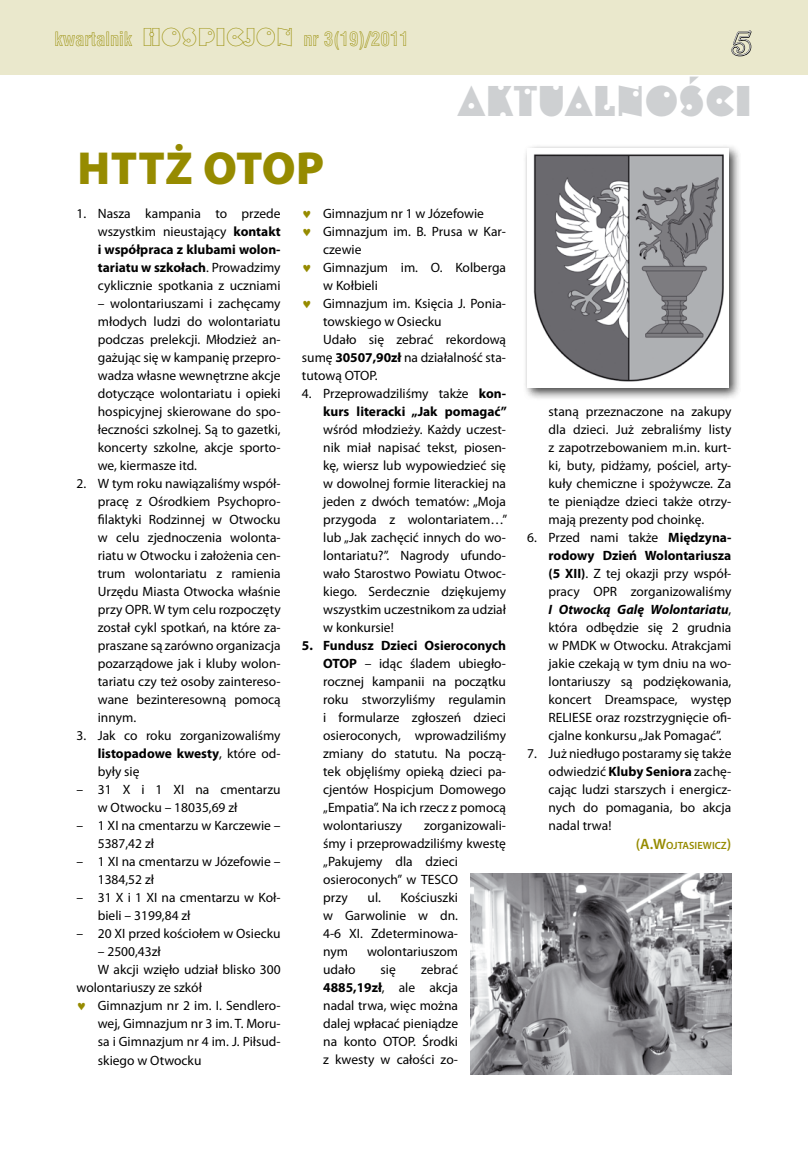
<style>
.page{position:relative;width:808px;height:1149px;background:#fff}
.page>*{position:absolute;margin:0;border:0;box-sizing:border-box;transform-origin:0 0}
.t1{font:900 46.5px "Myriad Pro";letter-spacing:.01em;color:#968b00}
.t2{font:30px "Shotgun PL";color:#ced0d2}
.t3{font:30px "Windsor Out PL";color:#fff}
.t4{font:18px "Swis 721 Bd Cn Out PL";color:#968b00}
.t5{font:13.5px/18px "Myriad Pro";color:#000;text-align:justify}
.t6{font:700 13.5px/18px "Myriad Pro";color:#000;text-align:right}
.t7{font:600 10.5px "Myriad Pro";color:#968b00}
.s1{font-family:"Shotgun Blanks PL"}
.s2{font-weight:700}
.s3{color:#968b00}
.s4{font-weight:400}
.s5{font-weight:700;font-style:italic}
.s6{font-size:15px}
</style>
<div class="page">
<div style="left:0;top:0;width:808px;height:75px;background:#eae8cc"></div>
<svg style="left:731px;top:30px;width:21px;height:27px"></svg>
<div style="left:523px;top:144px;width:218px;height:257px;background:#000;opacity:.75"></div>
<img style="left:527px;top:149px;width:201px;height:238px">
<img style="left:471px;top:873px;width:260px;height:200px">
<h3 class="t4" style="left:54px;top:27px;width:356px">kwartalnik <span class="s1">HOSPICJON</span> nr 3(19)/2011</h3>
<h2 class="t3" style="left:731px;top:22px;width:23px">5</h2>
<h2 class="t2" style="left:458px;top:88px;width:296px">AKTUALNOŚCI</h2>
<h1 class="t1" style="left:78px;top:137px;width:248px">HTTŻ OTOP</h1>
<p class="t5" style="left:98px;top:204px;width:184px;text-indent:-21px">1. Nasza kampania to przede wszystkim nieustający <span class="s2">kontakt i współpraca z klubami wolon&shy;tariatu w szkołach</span>. Prowadzimy cyklicznie spotkania z uczniami</p>
<p class="t5" style="left:98px;top:294px;width:184px">– wolontariuszami i zachęcamy młodych ludzi do wolontariatu podczas prelekcji. Młodzież an&shy;gażując się w kampanię przepro&shy;wadza własne wewnętrzne akcje dotyczące wolontariatu i opieki hospicyjnej skierowane do spo&shy;łeczności szkolnej. Są to gazetki, koncerty szkolne, akcje sporto&shy;we, kiermasze itd.</p>
<p class="t5" style="left:98px;top:474px;width:184px;text-indent:-21px">2. W tym roku nawiązaliśmy współ&shy;pracę z Ośrodkiem Psychopro&shy;filaktyki Rodzinnej w Otwocku w celu zjednoczenia wolonta&shy;riatu w Otwocku i założenia cen&shy;trum wolontariatu z ramienia Urzędu Miasta Otwocka właśnie przy OPR. W tym celu rozpoczęty został cykl spotkań, na które za&shy;praszane są zarówno organizacja pozarządowe jak i kluby wolon&shy;tariatu czy też osoby zaintereso&shy;wane bezinteresowną pomocą innym.</p>
<p class="t5" style="left:98px;top:726px;width:184px;text-indent:-21px">3. Jak co roku zorganizowaliśmy <span class="s2">listopadowe kwesty</span>, które od&shy;były się</p>
<p class="t5" style="left:98px;top:780px;width:184px;text-indent:-21px">– 31 X i 1 XI na cmentarzu w Otwocku – 18035,69 zł</p>
<p class="t5" style="left:98px;top:816px;width:184px;text-indent:-21px">– 1 XI na cmentarzu w Karczewie –<br>5387,42 zł</p>
<p class="t5" style="left:98px;top:852px;width:184px;text-indent:-21px">– 1 XI na cmentarzu w Józefowie –<br>1384,52 zł</p>
<p class="t5" style="left:98px;top:888px;width:184px;text-indent:-21px">– 31 X i 1 XI na cmentarzu w Koł&shy;bieli – 3199,84 zł</p>
<p class="t5" style="left:77px;top:924px;width:206px">– 20 XI przed kościołem w Osiecku</p>
<p class="t5" style="left:98px;top:942px;width:65px">– 2500,43zł</p>
<p class="t5" style="left:98px;top:960px;width:184px">W akcji wzięło udział blisko 300</p>
<p class="t5" style="left:77px;top:978px;width:127px">wolontariuszy ze szkół</p>
<p class="t5" style="left:77px;top:996px;width:206px"><span class="s3">♥</span> Gimnazjum nr 2 im. I. Sendlero-</p>
<p class="t5" style="left:98px;top:1014px;width:184px">wej, Gimnazjum nr 3 im. T. Moru-</p>
<p class="t5" style="left:98px;top:1032px;width:184px">sa i Gimnazjum nr 4 im. J. Piłsud-</p>
<p class="t5" style="left:98px;top:1050px;width:105px">skiego w Otwocku</p>
<p class="t5" style="left:302px;top:204px;width:184px"><span class="s3">♥</span> Gimnazjum nr 1 w Józefowie</p>
<p class="t5" style="left:302px;top:222px;width:206px"><span class="s3">♥</span> Gimnazjum im. B. Prusa w Kar-</p>
<p class="t5" style="left:323px;top:240px;width:40px">czewie</p>
<p class="t5" style="left:302px;top:258px;width:206px"><span class="s3">♥</span> Gimnazjum im. O. Kolberga</p>
<p class="t5" style="left:323px;top:276px;width:56px">w Kołbieli</p>
<p class="t5" style="left:302px;top:294px;width:206px"><span class="s3">♥</span> Gimnazjum im. Księcia J. Ponia-</p>
<p class="t5" style="left:323px;top:312px;width:120px">towskiego w Osiecku</p>
<p class="t5" style="left:323px;top:330px;width:184px">Udało się zebrać rekordową</p>
<p class="t5" style="left:302px;top:348px;width:206px">sumę <span class="s2">30507,90zł</span> na działalność sta-</p>
<p class="t5" style="left:302px;top:366px;width:77px">tutową OTOP.</p>
<p class="t6" style="left:302px;top:384px;width:207px"><span class="s4">4. Przeprowadziliśmy także</span> kon&shy;kurs literacki „Jak pomagać”</p>
<p class="t5" style="left:323px;top:420px;width:186px">wśród młodzieży. Każdy uczest&shy;nik miał napisać tekst, piosen&shy;kę, wiersz lub wypowiedzieć się w dowolnej formie literackiej na jeden z dwóch tematów: „Moja przygoda z wolontariatem…” lub „Jak zachęcić innych do wo&shy;lontariatu?”. Nagrody ufundo&shy;wało Starostwo Powiatu Otwoc&shy;kiego. Serdecznie dziękujemy wszystkim uczestnikom za udział w konkursie!</p>
<p class="t5" style="left:323px;top:636px;width:184px;text-indent:-21px"><span class="s2">5. Fundusz Dzieci Osieroconych OTOP</span> – idąc śladem ubiegło&shy;rocznej kampanii na początku roku stworzyliśmy regulamin i formularze zgłoszeń dzieci osieroconych, wprowadziliśmy zmiany do statutu. Na począ&shy;tek objęliśmy opieką dzieci pa&shy;cjentów Hospicjum Domowego „Empatia”. Na ich rzecz z pomocą wolontariuszy</p>
<p class="t5" style="left:323px;top:816px;width:184px;text-align:left;text-indent:101px">zorganizowali&shy;śmy i przeprowadziliśmy kwestę „Pakujemy dla dzieci osieroconych” w TESCO<br>przy</p>
<p class="t5" style="left:323px;top:888px;width:136px;text-indent:44px">ul. Kościuszki w Garwolinie w dn.<br>4-6 XI. Zdeterminowa&shy;nym</p>
<p class="t5" style="left:367px;top:942px;width:92px">wolontariuszom</p>
<p class="t5" style="left:323px;top:960px;width:136px;text-indent:98px">zebrać <span class="s2">4885,19zł</span>, ale akcja nadal trwa, więc można dalej wpłacać pieniądze na konto OTOP. Środki z kwesty w całości zo-</p>
<p class="t5" style="left:323px;top:960px;width:34px">udało</p>
<p class="t5" style="left:381px;top:960px;width:17px">się</p>
<p class="t5" style="left:549px;top:402px;width:184px">staną przeznaczone na zakupy dla dzieci. Już zebraliśmy listy z zapotrzebowaniem m.in. kurt&shy;ki, buty, pidżamy, pościel, arty&shy;kuły chemiczne i spożywcze. Za te pieniądze dzieci także otrzy&shy;mają prezenty pod choinkę.</p>
<p class="t5" style="left:549px;top:528px;width:184px;text-indent:-21px">6. Przed nami także <span class="s2">Międzyna&shy;rodowy Dzień Wolontariusza (5 XII)</span>. Z tej okazji przy współ&shy;pracy OPR zorganizowaliśmy <span class="s5">I Otwocką Galę Wolontariatu</span>, która odbędzie się 2 grudnia w PMDK w Otwocku. Atrakcjami jakie czekają w tym dniu na wo&shy;lontariuszy są podziękowania, koncert Dreamspace, występ RELIESE oraz rozstrzygnięcie ofi&shy;cjalne konkursu „Jak Pomagać”.</p>
<p class="t5" style="left:549px;top:744px;width:184px;text-indent:-21px">7. Już niedługo postaramy się także odwiedzić <span class="s2">Kluby Seniora</span> zachę&shy;cając ludzi starszych i energicz&shy;nych do pomagania, bo akcja nadal trwa!</p>
<p class="t7" style="left:636px;top:838px;width:97px"><span class="s6">(A.W</span>OJTASIEWICZ<span class="s6">)</span></p>
</div>
